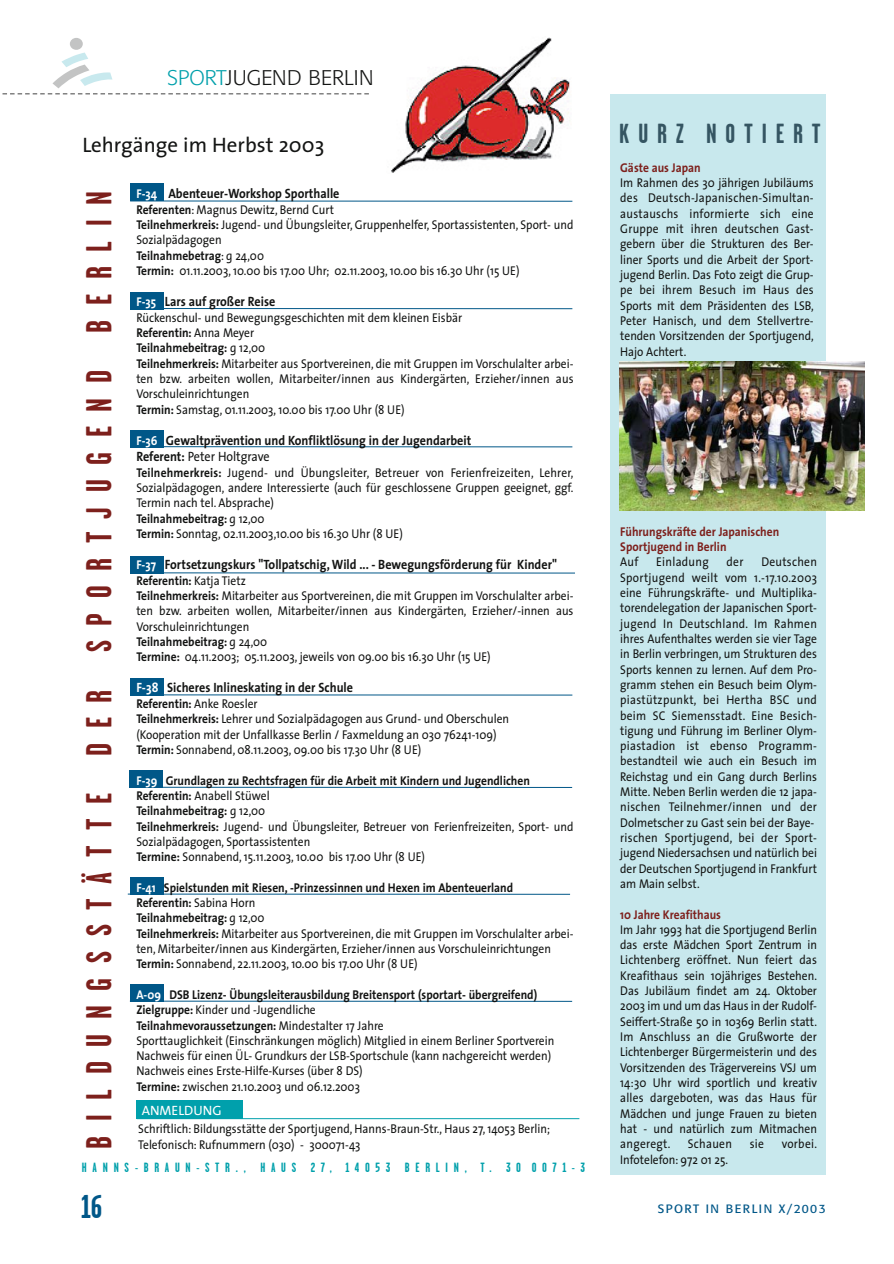
<style>
.page{position:relative;width:894px;height:1264px;background:#fff}
.page>*{position:absolute;margin:0;border:0;box-sizing:border-box;transform-origin:0 0}
.t1{font:700 36px "Garage Gothic";letter-spacing:.405em;color:#7d201c}
.t2{font:700 33px "Garage Gothic";color:#005788}
.t3{font:700 27.6px "Garage Gothic";letter-spacing:.32em;color:#355562}
.t4{font:21px "The Sans";color:#131413}
.t5{font:300 21px "Formata";color:#131413}
.t6{font:700 13.5px/16.2px "The Sans";color:#131413;scale:.9 1}
.t7{font:13.5px "The Sans";color:#fff}
.t8{font:700 13.35px "Garage Gothic";letter-spacing:.43em;color:#00a0ab}
.t9{font:12.75px/15.3px "The Sans";color:#131413;scale:.9 1}
.t10{font:700 12.75px/15.3px "The Sans";color:#7d201c;scale:.9 1}
.t11{font:12.75px "The Sans";letter-spacing:.025em;color:#131413;scale:.9 1}
.t12{font:12.75px "The Sans";letter-spacing:.185em;color:#fff;scale:.9 1}
.t13{font:12px "Formata";letter-spacing:.115em;color:#005788}
.s1{color:#00a0ab}
.s2{font-size:12.75px;color:#fff}
.s3{font-weight:700}
.s4{font-weight:400}
.s5{color:#fff}
.s6{font-weight:700;color:#fff}
</style>
<div class="page">
<div style="left:130px;top:984px;width:33px;height:17px;background:#005788"></div>
<hr style="left:130px;top:1000px;width:442px;height:1px;background:#005788">
<div style="left:130px;top:184px;width:33px;height:17px;background:#005788"></div>
<div style="left:130px;top:292px;width:33px;height:17px;background:#005788"></div>
<div style="left:137px;top:1099px;width:106px;height:19px;background:#00a0ac"></div>
<hr style="left:130px;top:308px;width:442px;height:1px;background:#005788">
<div style="left:130px;top:430px;width:34px;height:17px;background:#005788"></div>
<hr style="left:130px;top:446px;width:442px;height:1px;background:#005788">
<div style="left:130px;top:556px;width:33px;height:17px;background:#005788"></div>
<hr style="left:133px;top:572px;width:442px;height:1px;background:#005788">
<div style="left:130px;top:877px;width:33px;height:17px;background:#005788"></div>
<hr style="left:128px;top:893px;width:442px;height:1px;background:#005788">
<div style="left:130px;top:678px;width:33px;height:17px;background:#005788"></div>
<hr style="left:130px;top:694px;width:442px;height:1px;background:#005788">
<div style="left:130px;top:770px;width:33px;height:18px;background:#005788"></div>
<hr style="left:130px;top:786px;width:442px;height:1px;background:#005788">
<div style="left:70px;top:38px;width:13px;height:12px;background:#c3c4c4;border-radius:50%"></div>
<svg style="left:2px;top:53px;width:367px;height:41px"></svg>
<img style="left:391px;top:37px;width:179px;height:136px">
<hr style="left:137px;top:1118px;width:442px;height:1px;background:#00a0ac">
<hr style="left:130px;top:201px;width:442px;height:1px;background:#005788">
<div style="left:610px;top:94px;width:215px;height:1080px;background:#c8e8ed"></div>
<img style="left:619px;top:361px;width:245px;height:149px">
<h3 class="t5" style="left:167px;top:69px;width:208px"><span class="s1">SPORT</span>JUGEND BERLIN</h3>
<h3 class="t4" style="left:82px;top:136px;width:243px">Lehrgänge im Herbst 2003</h3>
<h1 class="t1" style="left:78px;top:1148px;width:958px;rotate:-90deg">BILDUNGSSTÄTTE DER SPORTJUGEND BERLIN</h1>
<p class="t6" style="left:136px;top:186px;width:227px"><span class="s2">F-34</span> Abenteuer-Workshop Sporthalle</p>
<p class="t9" style="left:136px;top:203px;width:487px"><span class="s3">Referenten</span>: Magnus Dewitz, Bernd Curt<br><span class="s3">Teilnehmerkreis:</span> Jugend- und Übungsleiter, Gruppenhelfer, Sportassistenten, Sport- und Sozialpädagogen<br><span class="s3">Teilnahmebetrag</span>: ¤ 24,00<br><span class="s3">Termin:</span> 01.11.2003, 10.00 bis 17.00 Uhr; 02.11.2003, 10.00 bis 16.30 Uhr (15 UE)</p>
<p class="t6" style="left:136px;top:294px;width:156px"><span class="s2">F-35</span> Lars auf großer Reise</p>
<p class="t9" style="left:136px;top:311px;width:487px">Rückenschul- und Bewegungsgeschichten mit dem kleinen Eisbär<br><span class="s3">Referentin:</span> Anna Meyer<br><span class="s3">Teilnahmebeitrag:</span> ¤ 12,00<br><span class="s3">Teilnehmerkreis:</span> Mitarbeiter aus Sportvereinen, die mit Gruppen im Vorschulalter arbei&shy;ten bzw. arbeiten wollen, Mitarbeiter/innen aus Kindergärten, Erzieher/innen aus Vorschuleinrichtungen<br><span class="s3">Termin:</span> Samstag, 01.11.2003, 10.00 bis 17.00 Uhr (8 UE)</p>
<p class="t6" style="left:136px;top:432px;width:373px"><span class="s2">F-36</span> Gewaltprävention und Konfliktlösung in der Jugendarbeit<br>Referent: <span class="s4">Peter Holtgrave</span></p>
<p class="t9" style="left:136px;top:466px;width:487px"><span class="s3">Teilnehmerkreis:</span> Jugend- und Übungsleiter, Betreuer von Ferienfreizeiten, Lehrer, Sozialpädagogen, andere Interessierte (auch für geschlossene Gruppen geeignet, ggf.<br>Termin nach tel. Absprache)<br><span class="s3">Teilnahmebeitrag:</span> ¤ 12,00<br><span class="s3">Termin:</span> Sonntag, 02.11.2003,10.00 bis 16.30 Uhr (8 UE)</p>
<p class="t6" style="left:136px;top:556px;width:468px"><span class="s2">F-37</span> Fortsetzungskurs "Tollpatschig, Wild ... - Bewegungsförderung für Kinder"</p>
<p class="t9" style="left:136px;top:574px;width:487px"><span class="s3">Referentin:</span> Katja Tietz<br><span class="s3">Teilnehmerkreis:</span> Mitarbeiter aus Sportvereinen, die mit Gruppen im Vorschulalter arbei&shy;ten bzw. arbeiten wollen, Mitarbeiter/innen aus Kindergärten, Erzieher/-innen aus Vorschuleinrichtungen<br><span class="s3">Teilnahmebeitrag:</span> ¤ 24,00<br><span class="s3">Termine:</span> 04.11.2003; 05.11.2003, jeweils von 09.00 bis 16.30 Uhr (15 UE)</p>
<p class="t6" style="left:136px;top:680px;width:242px"><span class="s5">F-38</span> Sicheres Inlineskating in der Schule</p>
<p class="t9" style="left:136px;top:697px;width:415px"><span class="s3">Referentin:</span> Anke Roesler<br><span class="s3">Teilnehmerkreis:</span> Lehrer und Sozialpädagogen aus Grund- und Oberschulen (Kooperation mit der Unfallkasse Berlin / Faxmeldung an 030 76241-109)<br><span class="s3">Termin:</span> Sonnabend, 08.11.2003, 09.00 bis 17.30 Uhr (8 UE)</p>
<p class="t9" style="left:136px;top:773px;width:487px"><span class="s6">F-39</span> <span class="s3">Grundlagen zu Rechtsfragen für die Arbeit mit Kindern und Jugendlichen Referentin:</span> Anabell Stüwel<br><span class="s3">Teilnahmebeitrag:</span> ¤ 12,00<br><span class="s3">Teilnehmerkreis:</span> Jugend- und Übungsleiter, Betreuer von Ferienfreizeiten, Sport- und Sozialpädagogen, Sportassistenten<br><span class="s3">Termine:</span> Sonnabend, 15.11.2003, 10.00 bis 17.00 Uhr (8 UE)</p>
<p class="t9" style="left:136px;top:880px;width:487px"><span class="s6">F-41</span> <span class="s3">Spielstunden mit Riesen, -Prinzessinnen und Hexen im Abenteuerland<br>Referentin:</span> Sabina Horn<br><span class="s3">Teilnahmebeitrag:</span> ¤ 12,00<br><span class="s3">Teilnehmerkreis:</span> Mitarbeiter aus Sportvereinen, die mit Gruppen im Vorschulalter arbei&shy;ten, Mitarbeiter/innen aus Kindergärten, Erzieher/innen aus Vorschuleinrichtungen <span class="s3">Termin:</span> Sonnabend, 22.11.2003, 10.00 bis 17.00 Uhr (8 UE)</p>
<p class="t9" style="left:136px;top:988px;width:466px"><span class="s6">A-09</span> <span class="s3">DSB Lizenz- Übungsleiterausbildung Breitensport (sportart- übergreifend)<br>Zielgruppe:</span> Kinder und -Jugendliche<br><span class="s3">Teilnahmevoraussetzungen:</span> Mindestalter 17 Jahre<br>Sporttauglichkeit (Einschränkungen möglich) Mitglied in einem Berliner Sportverein Nachweis für einen ÜL- Grundkurs der LSB-Sportschule (kann nachgereicht werden)<br>Nachweis eines Erste-Hilfe-Kurses (über 8 DS)<br><span class="s3">Termine:</span> zwischen 21.10.2003 und 06.12.2003</p>
<p class="t7" style="left:142px;top:1104px;width:81px">ANMELDUNG</p>
<p class="t12" style="left:138px;top:1101px;width:116px">ANMELDUNGEN</p>
<p class="t9" style="left:138px;top:1121px;width:459px;line-height:15.8px">Schriftlich: Bildungsstätte der Sportjugend, Hanns-Braun-Str., Haus 27, 14053 Berlin;<br>Telefonisch: Rufnummern (030) - 300071-43</p>
<p class="t8" style="left:82px;top:1159px;width:504px">HANNS-BRAUN-STR., HAUS 27, 14053 BERLIN, T. 30 0071-3</p>
<h2 class="t2" style="left:81px;top:1186px;width:23px">16</h2>
<h3 class="t3" style="left:619px;top:117px;width:203px">KURZ NOTIERT</h3>
<p class="t10" style="left:620px;top:160px;width:91px">Gäste aus Japan</p>
<p class="t9" style="left:620px;top:176px;width:216px;text-align:justify">Im Rahmen des 30 jährigen Jubiläums des Deutsch-Japanischen-Simultan&shy;austauschs informierte sich eine Gruppe mit ihren deutschen Gast&shy;gebern über die Strukturen des Ber&shy;liner Sports und die Arbeit der Sport&shy;jugend Berlin. Das Foto zeigt die Grup&shy;pe bei ihrem Besuch im Haus des Sports mit dem Präsidenten des LSB, Peter Hanisch, und dem Stellvertre&shy;tenden Vorsitzenden der Sportjugend, Hajo Achtert.</p>
<p class="t10" style="left:620px;top:524px;width:178px">Führungskräfte der Japanischen<br>Sportjugend in Berlin</p>
<p class="t9" style="left:620px;top:555px;width:22px">Auf</p>
<p class="t11" style="left:656px;top:557px;width:60px">Einladung</p>
<p class="t9" style="left:726px;top:555px;width:20px">der</p>
<p class="t9" style="left:620px;top:555px;width:220px;text-indent:141px">Deutschen Sportjugend weilt vom 1.-17.10.2003 eine Führungskräfte- und Multiplika&shy;torendelegation der Japanischen Sport&shy;jugend In Deutschland. Im Rahmen ihres Aufenthaltes werden sie vier Tage in Berlin verbringen, um Strukturen des Sports kennen zu lernen. Auf dem Pro&shy;gramm stehen ein Besuch beim Olym&shy;piastützpunkt, bei Hertha BSC und beim SC Siemensstadt. Eine Besich&shy;tigung und Führung im Berliner Olym&shy;piastadion ist ebenso Programm&shy;bestandteil wie auch ein Besuch im Reichstag und ein Gang durch Berlins Mitte. Neben Berlin werden die 12 japa&shy;nischen Teilnehmer/innen und der Dolmetscher zu Gast sein bei der Baye&shy;rischen Sportjugend, bei der Sport&shy;jugend Niedersachsen und natürlich bei der Deutschen Sportjugend in Frankfurt am Main selbst.</p>
<p class="t10" style="left:620px;top:906px;width:113px">10 Jahre Kreafithaus</p>
<p class="t9" style="left:620px;top:923px;width:220px;text-align:justify">Im Jahr 1993 hat die Sportjugend Berlin das erste Mädchen Sport Zentrum in Lichtenberg eröffnet. Nun feiert das Kreafithaus sein 10jähriges Bestehen.<br>Das Jubiläum findet am 24. Oktober 2003 im und um das Haus in der Rudolf-Seiffert-Straße 50 in 10369 Berlin statt.<br>Im Anschluss an die Grußworte der Lichtenberger Bürgermeisterin und des Vorsitzenden des Trägervereins VSJ um 14:30 Uhr wird sportlich und kreativ alles dargeboten, was das Haus für Mädchen und junge Frauen zu bieten hat - und natürlich zum Mitmachen angeregt.</p>
<p class="t11" style="left:687px;top:1138px;width:50px">Schauen</p>
<p class="t9" style="left:749px;top:1137px;width:17px">sie</p>
<p class="t9" style="left:781px;top:1137px;width:41px">vorbei.</p>
<p class="t9" style="left:620px;top:1152px;width:121px">Infotelefon: 972 01 25.</p>
<p class="t13" style="left:657px;top:1203px;width:169px">SPORT IN BERLIN X/2003</p>
</div>
